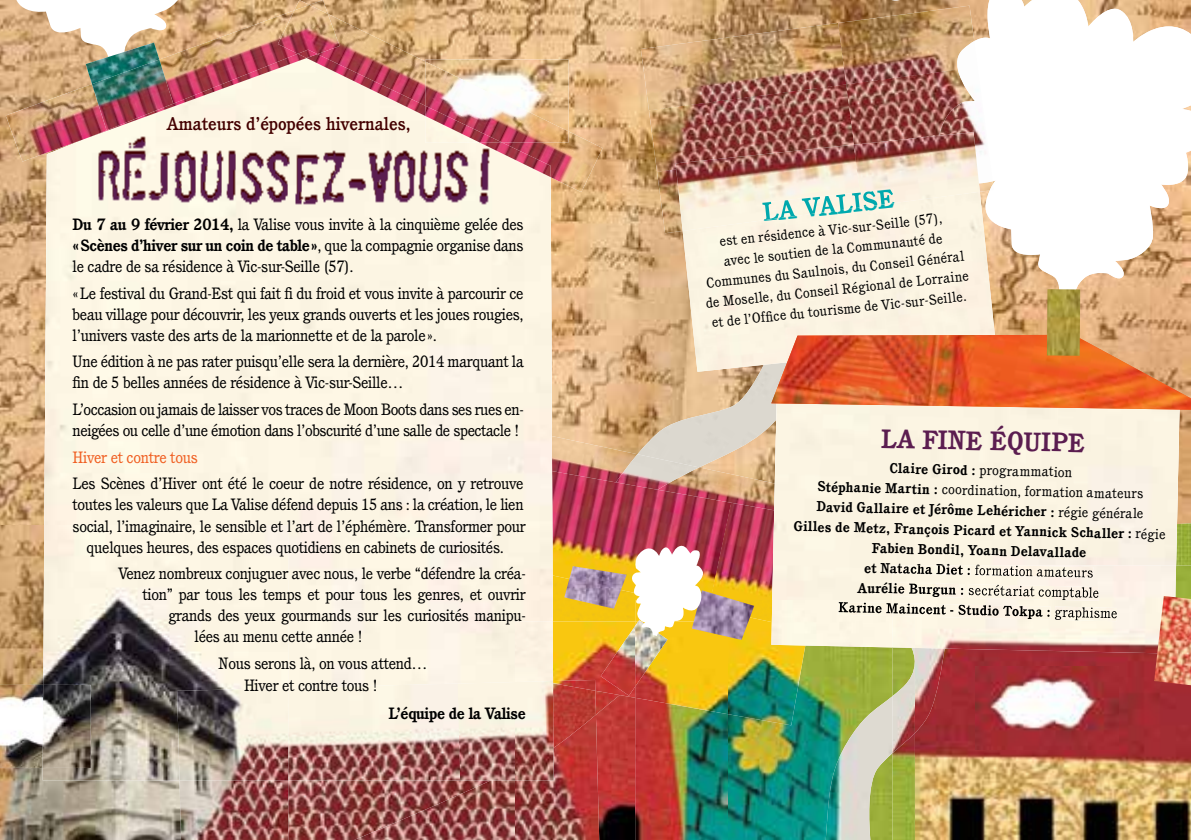
<style>
.page{position:relative;width:1191px;height:840px;background:#fff}
.page>*{position:absolute;margin:0;border:0;box-sizing:border-box;transform-origin:0 0}
.t1{font:700 26px "Cushing";color:#5b1d50}
.t2{font:700 26px "Cushing";color:#00aaaf}
.t3{font:500 18px "Cushing";color:#430000}
.t4{font:16px/21px "Cushing";letter-spacing:-.02em;color:#000}
.t5{font:700 16px "Cushing";letter-spacing:-.02em;color:#000}
.t6{font:16px "Cushing";letter-spacing:-.02em;color:#f05f22}
.t7{font:700 14px/20px "Cushing";color:#000;text-align:center}
.t8{font:14px/20px "Cushing";color:#000;text-align:center}
.s1{font-weight:700}
.s2{font-weight:400}
</style>
<div class="page">
<img style="left:0;top:0;width:1191px;height:524px">
<img style="left:637px;top:360px;width:134px;height:76px">
<svg style="left:930px;top:0;width:261px;height:292px"></svg>
<svg style="left:0;top:0;width:6px;height:59px"></svg>
<img style="left:1179px;top:523px;width:12px;height:42px">
<div style="left:682px;top:192px;width:313px;height:179px;background:#fcf4e3"></div>
<img style="left:641px;top:23px;width:197px;height:87px">
<img style="left:838px;top:6px;width:136px;height:78px">
<img style="left:649px;top:84px;width:197px;height:88px">
<img style="left:846px;top:69px;width:93px;height:76px">
<img style="left:657px;top:169px;width:25px;height:64px">
<img style="left:939px;top:41px;width:54px;height:149px">
<img style="left:675px;top:145px;width:185px;height:86px">
<img style="left:853px;top:132px;width:126px;height:71px">
<img style="left:762px;top:189px;width:132px;height:31px">
<img style="left:553px;top:599px;width:77px;height:22px">
<img style="left:553px;top:436px;width:218px;height:66px">
<img style="left:616px;top:454px;width:83px;height:17px">
<img style="left:553px;top:471px;width:178px;height:128px">
<img style="left:710px;top:502px;width:61px;height:97px">
<div style="left:44px;top:58px;width:509px;height:625px;background:#fcf5e4"></div>
<svg style="left:883px;top:0;width:25px;height:1px"></svg>
<img style="left:0;top:524px;width:179px;height:315px">
<img style="left:43px;top:524px;width:245px;height:256px">
<div style="left:772px;top:410px;width:407px;height:189px;background:#faf3e2"></div>
<img style="left:771px;top:334px;width:420px;height:75px">
<img style="left:728px;top:647px;width:164px;height:192px">
<img style="left:825px;top:695px;width:67px;height:144px">
<img style="left:728px;top:621px;width:77px;height:104px">
<img style="left:754px;top:599px;width:17px;height:22px">
<div style="left:771px;top:599px;width:121px;height:48px;background:#fdf7e5"></div>
<img style="left:838px;top:601px;width:54px;height:14px">
<img style="left:596px;top:697px;width:39px;height:142px">
<img style="left:553px;top:621px;width:82px;height:76px">
<img style="left:600px;top:625px;width:35px;height:70px">
<div style="left:515px;top:621px;width:38px;height:59px;background:#fcf2e1"></div>
<img style="left:635px;top:713px;width:93px;height:126px">
<img style="left:635px;top:635px;width:93px;height:78px">
<img style="left:635px;top:635px;width:32px;height:51px">
<img style="left:179px;top:780px;width:175px;height:59px">
<img style="left:354px;top:780px;width:161px;height:59px">
<img style="left:288px;top:683px;width:169px;height:97px">
<img style="left:457px;top:680px;width:96px;height:100px">
<img style="left:177px;top:687px;width:111px;height:93px">
<img style="left:553px;top:683px;width:43px;height:31px">
<img style="left:515px;top:714px;width:84px;height:125px">
<img style="left:553px;top:679px;width:42px;height:11px">
<img style="left:920px;top:565px;width:271px;height:274px">
<img style="left:920px;top:653px;width:24px;height:79px">
<img style="left:892px;top:565px;width:284px;height:88px">
<img style="left:892px;top:565px;width:79px;height:10px">
<img style="left:975px;top:565px;width:118px;height:12px">
<img style="left:892px;top:582px;width:72px;height:15px">
<img style="left:968px;top:584px;width:130px;height:16px">
<img style="left:915px;top:603px;width:135px;height:16px">
<img style="left:1054px;top:606px;width:63px;height:15px">
<img style="left:892px;top:599px;width:23px;height:3px">
<img style="left:892px;top:752px;width:28px;height:87px">
<img style="left:892px;top:647px;width:28px;height:105px">
<img style="left:892px;top:602px;width:23px;height:45px">
<img style="left:1154px;top:595px;width:37px;height:89px">
<img style="left:1047px;top:289px;width:33px;height:66px">
<img style="left:328px;top:0;width:97px;height:54px">
<img style="left:328px;top:54px;width:97px;height:57px">
<img style="left:511px;top:131px;width:92px;height:61px">
<img style="left:511px;top:142px;width:39px;height:35px">
<img style="left:6px;top:0;width:322px;height:161px">
<img style="left:91px;top:54px;width:216px;height:57px">
<img style="left:278px;top:5px;width:61px;height:49px">
<img style="left:298px;top:50px;width:19px;height:8px">
<img style="left:564px;top:566px;width:62px;height:42px">
<img style="left:692px;top:590px;width:62px;height:49px">
<svg style="left:630px;top:543px;width:75px;height:92px"></svg>
<img style="left:425px;top:61px;width:143px;height:81px">
<img style="left:425px;top:106px;width:77px;height:5px">
<img style="left:975px;top:666px;width:144px;height:83px">
<img style="left:0;top:684px;width:91px;height:83px">
<img style="left:75px;top:111px;width:433px;height:3px">
<img style="left:75px;top:114px;width:436px;height:106px">
<p class="t3" style="left:167px;top:112px;width:245px">Amateurs d’épopées hivernales,</p>
<p class="t4" style="left:73px;top:213px;width:453px;text-align:justify"><span class="s1">Du 7 au 9 février 2014,</span> la Valise vous invite à la cinquième gelée des <span class="s1">« Scènes d’hiver sur un coin de table »</span>, que la compagnie organise dans le cadre de sa résidence à Vic-sur-Seille (57).</p>
<p class="t4" style="left:73px;top:282px;width:452px;text-align:justify">« Le festival du Grand-Est qui fait fi du froid et vous invite à parcourir ce beau village pour découvrir, les yeux grands ouverts et les joues rougies, l’univers vaste des arts de la marionnette et de la parole ».</p>
<p class="t4" style="left:73px;top:351px;width:453px">Une édition à ne pas rater puisqu’elle sera la dernière, 2014 marquant la fin de 5 belles années de résidence à Vic-sur-Seille…</p>
<p class="t4" style="left:73px;top:398px;width:453px">L’occasion ou jamais de laisser vos traces de Moon Boots dans ses rues en&shy;neigées ou celle d’une émotion dans l’obscurité d’une salle de spectacle !</p>
<p class="t6" style="left:73px;top:447px;width:127px">Hiver et contre tous</p>
<p class="t4" style="left:73px;top:473px;width:455px;text-align:center">Les Scènes d’Hiver ont été le coeur de notre résidence, on y retrouve toutes les valeurs que La Valise défend depuis 15 ans : la création, le lien social, l’imaginaire, le sensible et l’art de l’éphémère. Transformer pour quelques heures, des espaces quotidiens en cabinets de curiosités.</p>
<p class="t4" style="left:119px;top:562px;width:409px">Venez nombreux conjuguer avec nous, le verbe “défendre la créa-</p>
<p class="t4" style="left:143px;top:583px;width:384px">tion” par tous les temps et pour tous les genres, et ouvrir</p>
<p class="t4" style="left:169px;top:604px;width:359px">grands des yeux gourmands sur les curiosités manipu-</p>
<p class="t4" style="left:195px;top:625px;width:169px">lées au menu cette année !</p>
<p class="t4" style="left:244px;top:651px;width:185px;line-height:22px;text-indent:-25px">Nous serons là, on vous attend…<br>Hiver et contre tous !</p>
<p class="t5" style="left:388px;top:703px;width:139px">L’équipe de la Valise</p>
<h1 class="t2" style="left:761px;top:197px;width:134px;rotate:-6deg">LA VALISE</h1>
<p class="t8" style="left:698px;top:233px;width:266px;rotate:-6deg">est en résidence à Vic-sur-Seille (57),<br>avec le soutien de la Communauté de Communes du Saulnois, du Conseil Général de Moselle, du Conseil Régional de Lorraine et de l’Offi ce du tourisme de Vic-sur-Seille.</p>
<h1 class="t1" style="left:881px;top:423px;width:205px;rotate:1deg">LA FINE ÉQUIPE</h1>
<p class="t7" style="left:794px;top:456px;width:373px;rotate:1deg">Claire Girod : <span class="s2">programmation<br></span>Stéphanie Martin : <span class="s2">coordination, formation amateurs<br></span>David Gallaire et Jérôme Lehéricher : <span class="s2">régie générale<br></span>Gilles de Metz, François Picard et Yannick Schaller : <span class="s2">régie </span>Fabien Bondil, Yoann Delavallade</p>
</div>
